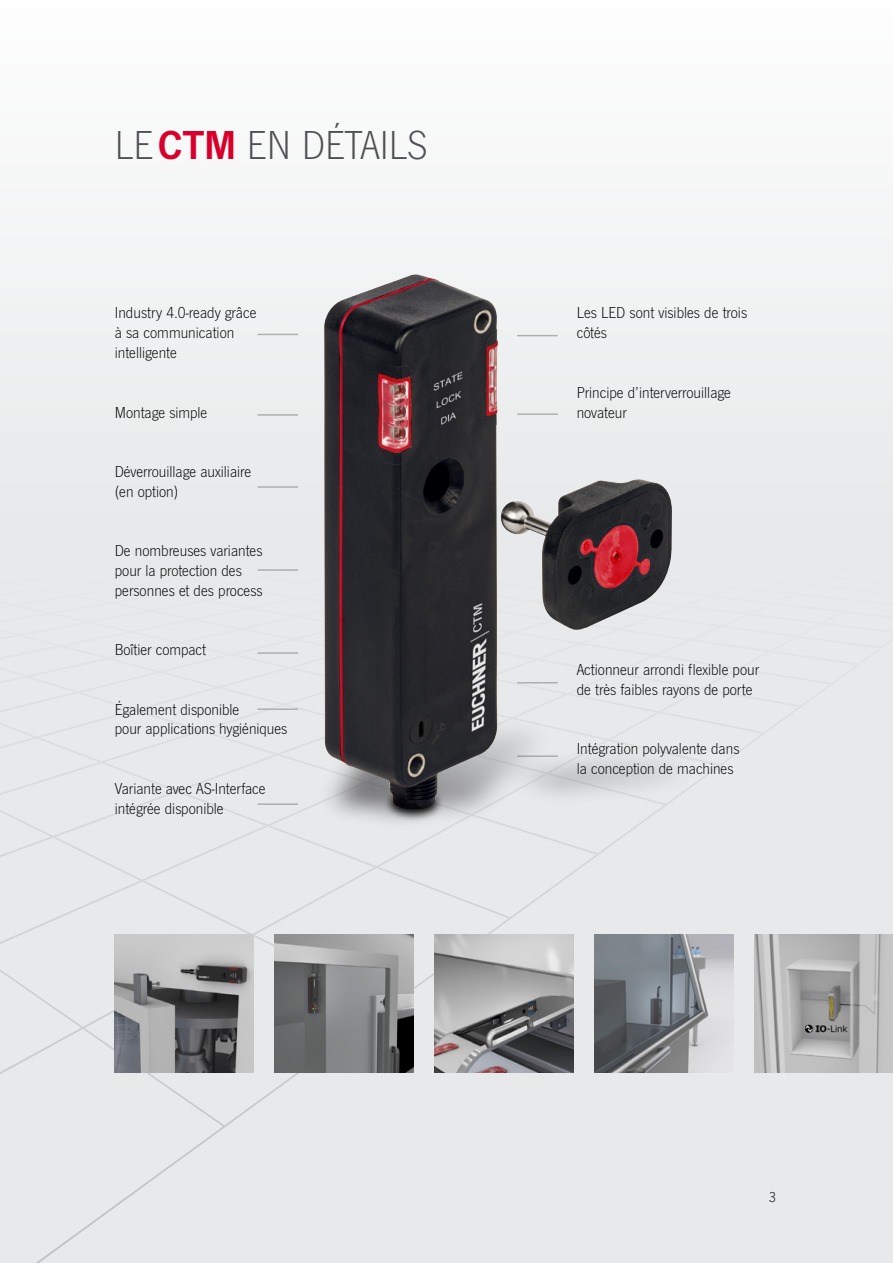
<style>
.page{position:relative;width:893px;height:1263px;background:#fff}
.page>*{position:absolute;margin:0;border:0;box-sizing:border-box;transform-origin:0 0}
.t1{font:300 42px "News Got";color:#504f53}
.t2{font:300 16.5px/19.8px "News Got";color:#000}
.t3{font:300 15px "News Got";color:#000}
.s1{font-family:"News Got Dem";font-weight:400;color:#d8002b}
</style>
<div class="page">
<div style="left:0;top:0;width:893px;height:529px;background:#f5f5f6"></div>
<div style="left:0;top:1240px;width:893px;height:23px;background:#e7e9ea"></div>
<div style="left:0;top:1112px;width:893px;height:128px;background:#e7e9ea"></div>
<div style="left:226px;top:704px;width:667px;height:408px;background:#e7e9ea"></div>
<div style="left:413px;top:704px;width:472px;height:314px;background:#e7e9ea"></div>
<div style="left:512px;top:737px;width:334px;height:210px;background:#e7e9ea"></div>
<div style="left:600px;top:757px;width:210px;height:134px;background:#e7e9ea"></div>
<div style="left:860px;top:555px;width:23px;height:164px;background:#e7e9ea"></div>
<div style="left:833px;top:555px;width:27px;height:182px;background:#e7e9ea"></div>
<div style="left:802px;top:555px;width:31px;height:202px;background:#e7e9ea"></div>
<div style="left:766px;top:555px;width:36px;height:225px;background:#e7e9ea"></div>
<div style="left:722px;top:555px;width:44px;height:252px;background:#e7e9ea"></div>
<div style="left:673px;top:555px;width:49px;height:131px;background:#e7e9ea"></div>
<div style="left:394px;top:881px;width:118px;height:106px;background:#e7e9ea"></div>
<div style="left:226px;top:555px;width:168px;height:513px;background:#e7e9ea"></div>
<div style="left:0;top:555px;width:226px;height:628px;background:#e7e9ea"></div>
<hr style="left:258px;top:334px;width:40px;height:1px;background:#aeafb2">
<hr style="left:258px;top:414px;width:40px;height:2px;background:#aeafb2">
<hr style="left:258px;top:486px;width:40px;height:2px;background:#aeafb2">
<hr style="left:258px;top:569px;width:40px;height:2px;background:#aeafb2">
<hr style="left:258px;top:652px;width:40px;height:2px;background:#aeafb2">
<hr style="left:258px;top:708px;width:40px;height:2px;background:#aeafb2">
<hr style="left:258px;top:803px;width:40px;height:2px;background:#aeafb2">
<div style="left:310px;top:686px;width:445px;height:195px;background:#e7e9ea"></div>
<svg style="left:384px;top:809px;width:60px;height:12px"></svg>
<img style="left:324px;top:274px;width:349px;height:535px">
<img style="left:115px;top:934px;width:138px;height:139px">
<img style="left:275px;top:934px;width:138px;height:139px">
<img style="left:435px;top:934px;width:138px;height:139px">
<img style="left:595px;top:934px;width:138px;height:139px">
<img style="left:754px;top:934px;width:139px;height:139px">
<h1 class="t1" style="left:115px;top:122px;width:314px">LE<span class="s1">CTM</span> EN DÉTAILS</h1>
<p class="t2" style="left:115px;top:303px;width:143px">Industry 4.0-ready grâce à sa communication intelligente</p>
<p class="t2" style="left:115px;top:402px;width:94px">Montage simple</p>
<p class="t2" style="left:115px;top:462px;width:138px">Déverrouillage auxiliaire (en option)</p>
<p class="t2" style="left:115px;top:541px;width:149px">De nombreuses variantes pour la protection des personnes et des process</p>
<p class="t2" style="left:115px;top:640px;width:93px">Boîtier compact</p>
<p class="t2" style="left:115px;top:699px;width:174px">Également disponible<br>pour applications hygiéniques</p>
<p class="t2" style="left:115px;top:779px;width:152px">Variante avec AS-Interface intégrée disponible</p>
<p class="t2" style="left:577px;top:303px;width:172px">Les LED sont visibles de trois côtés</p>
<p class="t2" style="left:577px;top:383px;width:156px">Principe d’interverrouillage novateur</p>
<p class="t2" style="left:577px;top:660px;width:184px">Actionneur arrondi flexible pour de très faibles rayons de porte</p>
<p class="t2" style="left:577px;top:739px;width:164px">Intégration polyvalente dans la conception de machines</p>
<p class="t3" style="left:769px;top:1189px;width:9px">3</p>
</div>
